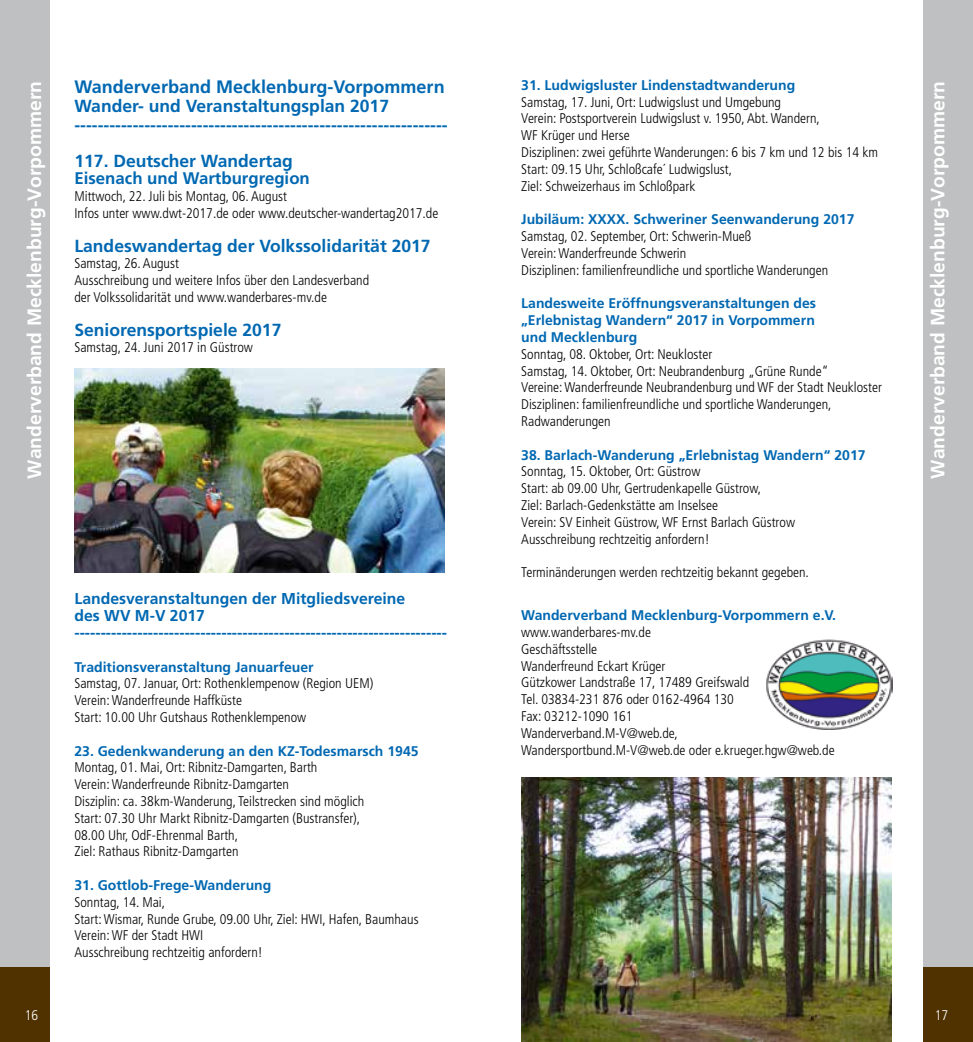
<style>
.page{position:relative;width:973px;height:1042px;background:#fff}
.page>*{position:absolute;margin:0;border:0;box-sizing:border-box;transform-origin:0 0}
.t1{font:700 19.25px "Frutiger";color:#fff}
.t2{font:700 18.03px "Frutiger";color:#0068b2}
.t3{font:700 17.5px/19.2px "Frutiger";color:#0068b2}
.t4{font:700 16.8px "Frutiger";color:#0068b2}
.t5{font:700 15.75px/16.8px "Frutiger";color:#0068b2}
.t6{font:300 condensed 14px/16.8px "Frutiger";color:#000}
.t7{font:700 14px/16.8px "Frutiger";color:#0068b2;text-align:justify}
.t8{font:300 condensed 14px "Frutiger";color:#fff}
</style>
<div class="page">
<div style="left:923px;top:0;width:49px;height:1042px;background:#bfc0c1"></div>
<div style="left:923px;top:967px;width:49px;height:75px;background:#503200"></div>
<div style="left:0;top:0;width:50px;height:1042px;background:#bfc0c1"></div>
<div style="left:0;top:967px;width:49px;height:75px;background:#503200"></div>
<img style="left:766px;top:639px;width:126px;height:91px">
<img style="left:521px;top:778px;width:369px;height:264px">
<img style="left:74px;top:368px;width:370px;height:204px">
<p class="t7" style="left:521px;top:77px;width:275px">31. Ludwigsluster Lindenstadtwanderung</p>
<p class="t6" style="left:521px;top:94px;width:358px">Samstag, 17. Juni, Ort: Ludwigslust und Umgebung<br>Verein: Postsportverein Ludwigslust v. 1950, Abt. Wandern,<br>WF Krüger und Herse<br>Disziplinen: zwei geführte Wanderungen: 6 bis 7 km und 12 bis 14 km Start: 09.15 Uhr, Schloßcafe´ Ludwigslust,<br>Ziel: Schweizerhaus im Schloßpark</p>
<p class="t7" style="left:521px;top:211px;width:335px">Jubiläum: XXXX. Schweriner Seenwanderung 2017</p>
<p class="t6" style="left:521px;top:228px;width:308px">Samstag, 02. September, Ort: Schwerin-Mueß<br>Verein: Wanderfreunde Schwerin<br>Disziplinen: familienfreundliche und sportliche Wanderungen</p>
<p class="t7" style="left:521px;top:295px;width:296px">Landesweite Eröffnungsveranstaltungen des „Erlebnistag Wandern“ 2017 in Vorpommern und Mecklenburg</p>
<p class="t6" style="left:521px;top:346px;width:362px">Sonntag, 08. Oktober, Ort: Neukloster<br>Samstag, 14. Oktober, Ort: Neubrandenburg „Grüne Runde“<br>Vereine: Wanderfreunde Neubrandenburg und WF der Stadt Neukloster Disziplinen: familienfreundliche und sportliche Wanderungen, Radwanderungen</p>
<p class="t7" style="left:521px;top:446px;width:346px">38. Barlach-Wanderung „Erlebnistag Wandern“ 2017</p>
<p class="t6" style="left:521px;top:463px;width:275px">Sonntag, 15. Oktober, Ort: Güstrow<br>Start: ab 09.00 Uhr, Gertrudenkapelle Güstrow,<br>Ziel: Barlach-Gedenkstätte am Inselsee<br>Verein: SV Einheit Güstrow, WF Ernst Barlach Güstrow Ausschreibung rechtzeitig anfordern!</p>
<p class="t6" style="left:521px;top:564px;width:289px">Terminänderungen werden rechtzeitig bekannt gegeben.</p>
<p class="t7" style="left:521px;top:607px;width:316px">Wanderverband Mecklenburg-Vorpommern e.V.</p>
<p class="t6" style="left:521px;top:624px;width:315px">www.wanderbares-mv.de<br>Geschäftsstelle<br>Wanderfreund Eckart Krüger<br>Gützkower Landstraße 17, 17489 Greifswald<br>Tel. 03834-231 876 oder 0162-4964 130<br>Fax: 03212-1090 161<br>Wanderverband.M-V@web.de,<br>Wandersportbund.M-V@web.de oder e.krueger.hgw@web.de</p>
<p class="t2" style="left:74px;top:76px;width:372px">Wanderverband Mecklenburg-Vorpommern</p>
<p class="t3" style="left:74px;top:97px;width:374px">Wander- und Veranstaltungsplan 2017 ----------------------------------------------------------------</p>
<p class="t3" style="left:74px;top:152px;width:220px">117. Deutscher Wandertag</p>
<p class="t4" style="left:74px;top:169px;width:237px">Eisenach und Wartburgregion</p>
<p class="t6" style="left:74px;top:188px;width:365px">Mittwoch, 22. Juli bis Montag, 06. August<br>Infos unter www.dwt-2017.de oder www.deutscher-wandertag2017.de</p>
<p class="t3" style="left:74px;top:236px;width:357px">Landeswandertag der Volkssolidarität 2017</p>
<p class="t6" style="left:74px;top:255px;width:296px">Samstag, 26. August<br>Ausschreibung und weitere Infos über den Landesverband der Volkssolidarität und www.wanderbares-mv.de</p>
<p class="t3" style="left:74px;top:320px;width:208px">Seniorensportspiele 2017</p>
<p class="t6" style="left:74px;top:339px;width:180px">Samstag, 24. Juni 2017 in Güstrow</p>
<h1 class="t1" style="left:23px;top:478px;width:399px;rotate:-90deg">Wanderverband Mecklenburg-Vorpommern</h1>
<h1 class="t1" style="left:926px;top:478px;width:399px;rotate:-90deg">Wanderverband Mecklenburg-Vorpommern</h1>
<p class="t5" style="left:74px;top:590px;width:374px">Landesveranstaltungen der Mitgliedsvereine<br>des WV M-V 2017 -----------------------------------------------------------------------</p>
<p class="t7" style="left:74px;top:658px;width:241px">Traditionsveranstaltung Januarfeuer</p>
<p class="t6" style="left:74px;top:675px;width:300px">Samstag, 07. Januar, Ort: Rothenklempenow (Region UEM)<br>Verein: Wanderfreunde Haffküste<br>Start: 10.00 Uhr Gutshaus Rothenklempenow</p>
<p class="t7" style="left:74px;top:742px;width:345px">23. Gedenkwanderung an den KZ-Todesmarsch 1945</p>
<p class="t6" style="left:74px;top:759px;width:291px">Montag, 01. Mai, Ort: Ribnitz-Damgarten, Barth<br>Verein: Wanderfreunde Ribnitz-Damgarten<br>Disziplin: ca. 38km-Wanderung, Teilstrecken sind möglich Start: 07.30 Uhr Markt Ribnitz-Damgarten (Bustransfer), 08.00 Uhr, OdF-Ehrenmal Barth,<br>Ziel: Rathaus Ribnitz-Damgarten</p>
<p class="t7" style="left:74px;top:877px;width:198px">31. Gottlob-Frege-Wanderung</p>
<p class="t6" style="left:74px;top:894px;width:345px">Sonntag, 14. Mai,<br>Start: Wismar, Runde Grube, 09.00 Uhr, Ziel: HWI, Hafen, Baumhaus Verein: WF der Stadt HWI<br>Ausschreibung rechtzeitig anfordern!</p>
<p class="t8" style="left:25px;top:1007px;width:15px">16</p>
<p class="t8" style="left:934px;top:1007px;width:15px">17</p>
</div>
